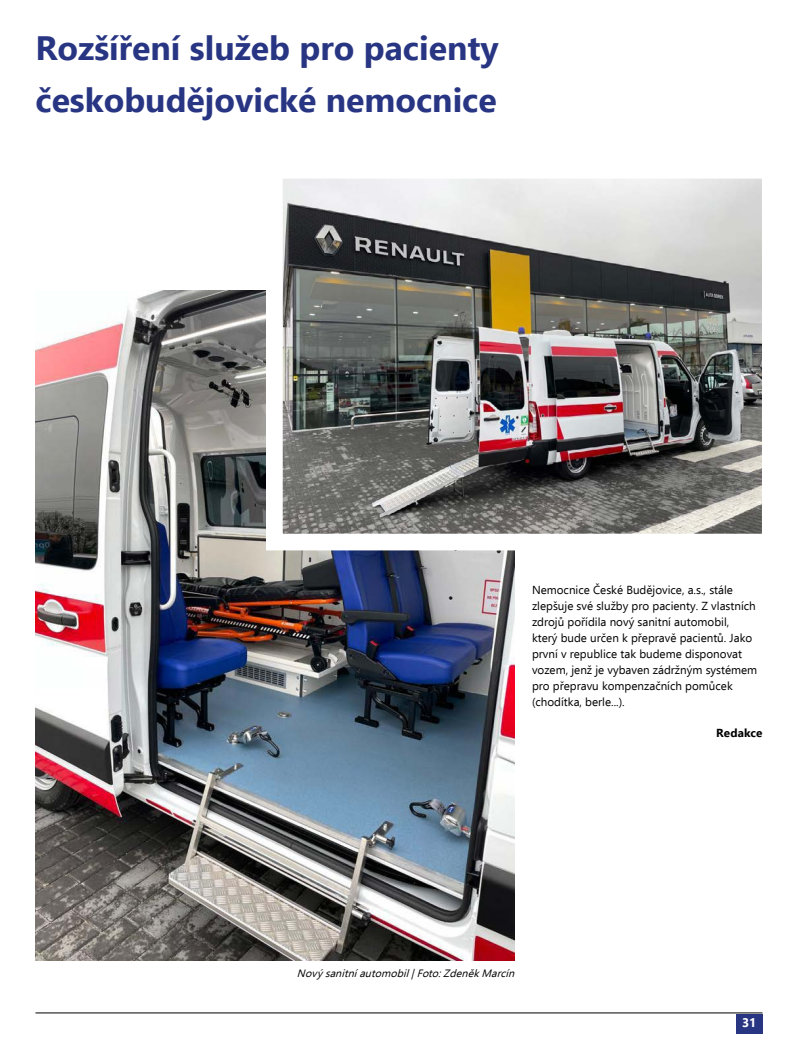
<style>
.page{position:relative;width:798px;height:1053px;background:#fff}
.page>*{position:absolute;margin:0;border:0;box-sizing:border-box;transform-origin:0 0}
.t1{font:700 33.75px/51.2px "Ebrima";color:#283583}
.t2{font:700 12.5px "Ebrima";color:#fff}
.t3{font:11.62px/16px "Ebrima";color:#000}
.t4{font:700 11.62px "Ebrima";letter-spacing:.01em;color:#000}
.t5{font:italic 10.62px "Ebrima";color:#000}
</style>
<div class="page">
<hr style="left:35px;top:1012px;width:727px;height:1px;background:#000">
<div style="left:735px;top:1013px;width:27px;height:20px;background:#283583"></div>
<img style="left:35px;top:291px;width:479px;height:669px">
<img style="left:284px;top:180px;width:476px;height:352px">
<h1 class="t1" style="left:35px;top:21px;width:464px">Rozšíření služeb pro pacienty českobudějovické nemocnice</h1>
<p class="t3" style="left:531px;top:581px;width:227px">Nemocnice České Budějovice, a.s., stále zlepšuje své služby pro pacienty. Z vlastních zdrojů pořídila nový sanitní automobil, který bude určen k přepravě pacientů. Jako první v republice tak budeme disponovat vozem, jenž je vybaven zádržným systémem pro přepravu kompenzačních pomůcek (chodítka, berle...).</p>
<p class="t4" style="left:716px;top:724px;width:48px">Redakce</p>
<p class="t5" style="left:297px;top:965px;width:223px">Novýsanitníautomobil|Foto:ZdeněkMarcín</p>
<p class="t2" style="left:741px;top:1013px;width:16px">31</p>
</div>
